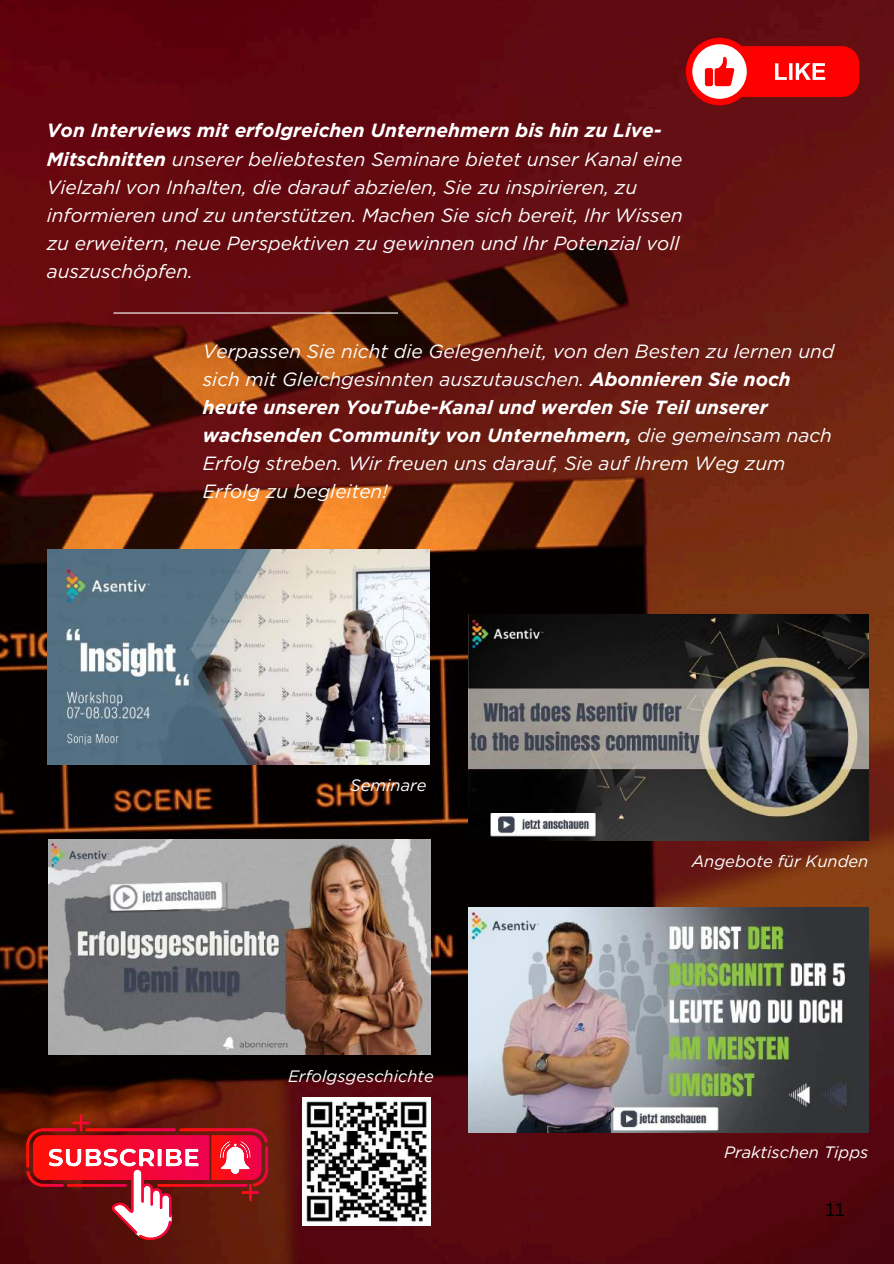
<style>
.page{position:relative;width:894px;height:1264px;background:#fff}
.page>*{position:absolute;margin:0;border:0;box-sizing:border-box;transform-origin:0 0}
.t1{font:italic 19.2px/28.2px "Gotham";color:#fff}
.t2{font:18px "Canva Sans";color:#000}
.t3{font:italic 16.5px "Gotham";color:#fff}
.s1{font-weight:700}
</style>
<div class="page">
<img style="left:0;top:0;width:893px;height:1263px">
<img style="left:468px;top:615px;width:399px;height:225px">
<img style="left:47px;top:549px;width:382px;height:215px">
<img style="left:49px;top:839px;width:381px;height:215px">
<img style="left:468px;top:907px;width:399px;height:225px">
<div style="left:700px;top:46px;width:159px;height:51px;background:#fe0000;border-radius:17px"></div>
<div style="left:685px;top:38px;width:68px;height:67px;background:#fe0000;border-radius:50%"></div>
<div style="left:692px;top:44px;width:54px;height:55px;background:#fff;border-radius:50%"></div>
<div style="left:704px;top:68px;width:8px;height:18px;background:#fe0000;border-radius:2px"></div>
<svg style="left:714px;top:57px;width:20px;height:29px"></svg>
<svg style="left:775px;top:63px;width:50px;height:17px"></svg>
<hr style="left:113px;top:312px;width:285px;height:1px;background:#fff">
<svg style="left:26px;top:1113px;width:242px;height:126px;background:#a52d33"></svg>
<img style="left:302px;top:1097px;width:128px;height:128px">
<p class="t1" style="left:47px;top:116px;width:637px"><span class="s1">Von Interviews mit erfolgreichen Unternehmern bis hin zu Live-Mitschnitten</span> unserer beliebtesten Seminare bietet unser Kanal eine Vielzahl von Inhalten, die darauf abzielen, Sie zu inspirieren, zu informieren und zu unterstützen. Machen Sie sich bereit, Ihr Wissen zu erweitern, neue Perspektiven zu gewinnen und Ihr Potenzial voll auszuschöpfen.</p>
<p class="t1" style="left:203px;top:336px;width:633px">Verpassen Sie nicht die Gelegenheit, von den Besten zu lernen und sich mit Gleichgesinnten auszutauschen. <span class="s1">Abonnieren Sie noch heute unseren YouTube-Kanal und werden Sie Teil unserer wachsenden Community von Unternehmern,</span> die gemeinsam nach Erfolg streben. Wir freuen uns darauf, Sie auf Ihrem Weg zum Erfolg zu begleiten!</p>
<p class="t3" style="left:350px;top:775px;width:78px">Seminare</p>
<p class="t3" style="left:288px;top:1065px;width:147px">Erfolgsgeschichte</p>
<p class="t3" style="left:691px;top:851px;width:178px">Angebote für Kunden</p>
<p class="t3" style="left:724px;top:1141px;width:146px">Praktischen Tipps</p>
<p class="t2" style="left:825px;top:1196px;width:21px">11</p>
</div>
